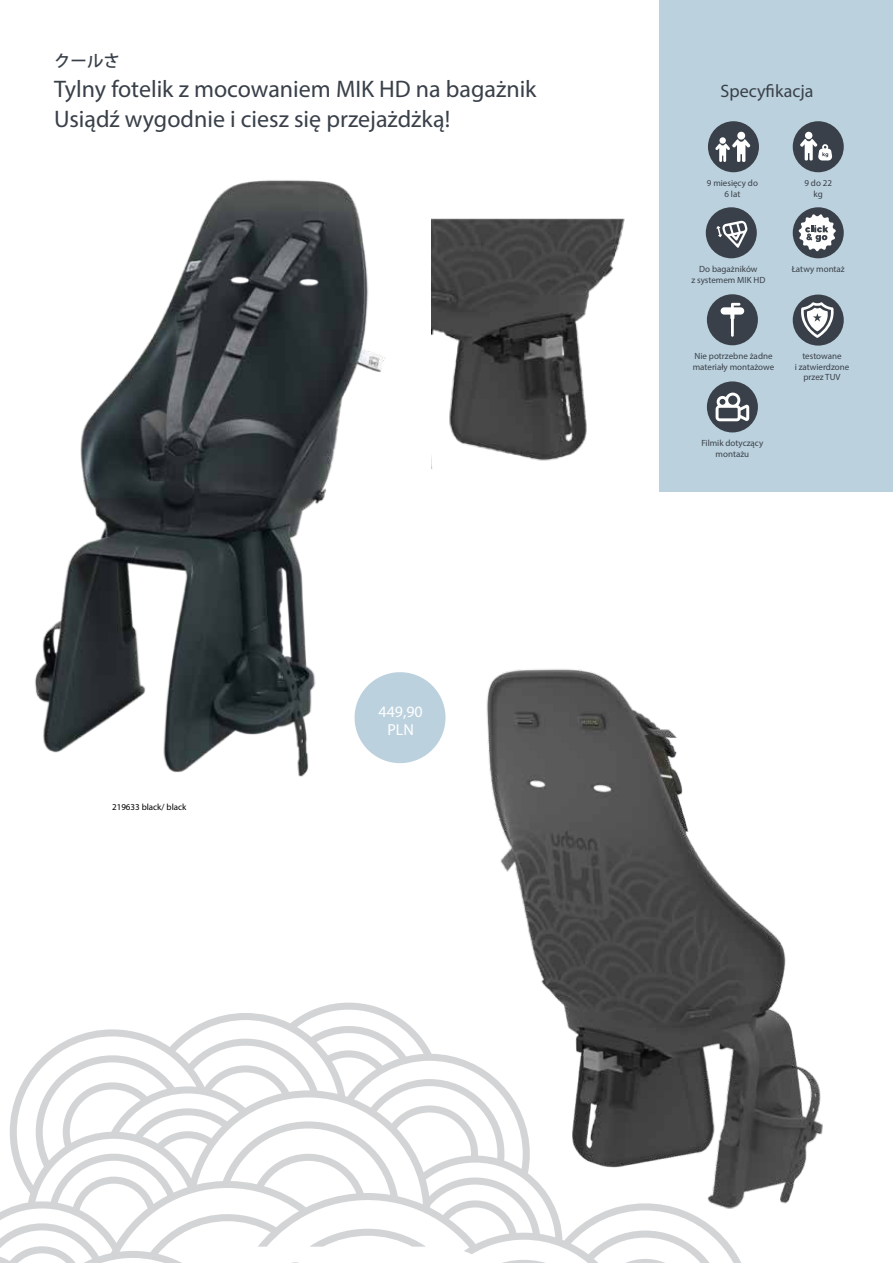
<style>
.page{position:relative;width:893px;height:1263px;background:#fff}
.page>*{position:absolute;margin:0;border:0;box-sizing:border-box;transform-origin:0 0}
.t1{font:24px/30px "Myriad Pro";color:#394049}
.t2{font:18px "Myriad Pro";color:#394049}
.t3{font:16.5px "Adobe Heiti Std";color:#394049}
.t4{font:15.9px/18px "Myriad Pro";color:#fff;text-align:center}
.t5{font:9px/10.8px "Myriad Pro";color:#394049;text-align:center}
.t6{font:9px "Myriad Pro";color:#000}
</style>
<div class="page">
<img style="left:486px;top:669px;width:300px;height:333px">
<img style="left:35px;top:180px;width:351px;height:597px">
<div style="left:659px;top:0;width:234px;height:491px;background:#bbd1dd"></div>
<div style="left:708px;top:121px;width:51px;height:51px;background:#394049;border-radius:50%"></div>
<div style="left:707px;top:294px;width:51px;height:51px;background:#394049;border-radius:50%"></div>
<div style="left:707px;top:381px;width:51px;height:51px;background:#394049;border-radius:50%"></div>
<div style="left:793px;top:121px;width:51px;height:51px;background:#394049;border-radius:50%"></div>
<div style="left:793px;top:207px;width:51px;height:51px;background:#394049;border-radius:50%"></div>
<div style="left:793px;top:295px;width:51px;height:51px;background:#394049;border-radius:50%"></div>
<svg style="left:715px;top:139px;width:35px;height:23px"></svg>
<div style="left:737px;top:132px;width:8px;height:8px;background:#fff;border-radius:50%"></div>
<svg style="left:800px;top:139px;width:32px;height:21px"></svg>
<div style="left:805px;top:132px;width:7px;height:7px;background:#fff;border-radius:50%"></div>
<svg style="left:721px;top:303px;width:23px;height:34px"></svg>
<svg style="left:798px;top:214px;width:38px;height:37px"></svg>
<svg style="left:716px;top:393px;width:33px;height:28px"></svg>
<svg style="left:801px;top:302px;width:33px;height:36px"></svg>
<div style="left:706px;top:207px;width:51px;height:51px;background:#394049;border-radius:50%"></div>
<svg style="left:716px;top:220px;width:31px;height:28px"></svg>
<svg style="left:0;top:1002px;width:823px;height:261px"></svg>
<svg style="left:352px;top:669px;width:94px;height:97px"></svg>
<img style="left:431px;top:218px;width:194px;height:251px">
<h3 class="t3" style="left:54px;top:51px;width:67px">クールさ</h3>
<h1 class="t1" style="left:54px;top:74px;width:484px">Tylny fotelik z mocowaniem MIK HD na bagażnik<br>Usiądź wygodnie i ciesz się przejażdżką!</h1>
<h2 class="t2" style="left:721px;top:80px;width:94px">Specyfikacja</h2>
<p class="t6" style="left:112px;top:801px;width:76px">219633 black/ black</p>
<h3 class="t4" style="left:378px;top:702px;width:46px">449,90<br>PLN</h3>
<p class="t5" style="left:707px;top:178px;width:53px">9 miesięcy do<br>6 lat</p>
<p class="t5" style="left:691px;top:263px;width:75px">Do bagażników<br>z systemem MIK HD</p>
<p class="t5" style="left:804px;top:178px;width:29px">9 do 22 kg</p>
<p class="t5" style="left:792px;top:263px;width:55px">Łatwy montaż</p>
<p class="t5" style="left:693px;top:350px;width:83px;text-align:left">Nie potrzebne żadne materiały montażowe</p>
<p class="t5" style="left:795px;top:350px;width:56px">testowane<br>i zatwierdzone przez TUV</p>
<p class="t5" style="left:701px;top:437px;width:64px">Filmik dotyczący montażu</p>
</div>
